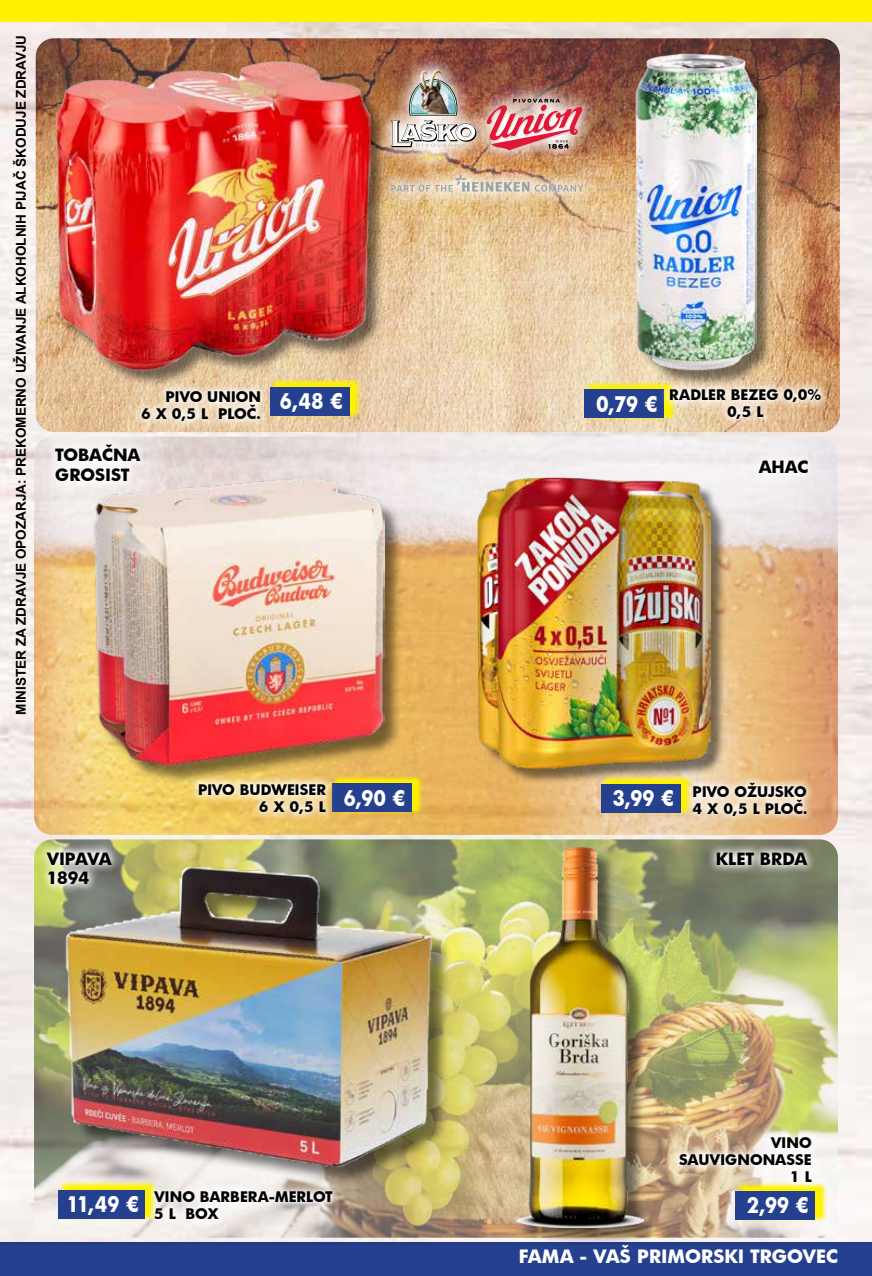
<style>
.page{position:relative;width:872px;height:1276px;background:#fff}
.page>*{position:absolute;margin:0;border:0;box-sizing:border-box;transform-origin:0 0}
.t1{font:700 21px "Futura";letter-spacing:-.025em;color:#fff;scale:.88 1}
.t2{font:700 18px "Futura";color:#fff}
.t3{font:700 16.5px/19.8px "Futura";color:#000}
.t4{font:700 16.5px/19.8px "Futura";letter-spacing:-.04em;color:#000}
.t5{font:700 14.25px/17.1px "Futura";color:#000;text-align:right}
.t6{font:700 13.5px "Arial";color:#000}
</style>
<div class="page">
<div style="left:0;top:1242px;width:872px;height:34px;background:#25408f"></div>
<div style="left:0;top:0;width:872px;height:22px;background:#fff200"></div>
<img style="left:36px;top:38px;width:804px;height:394px">
<img style="left:34px;top:436px;width:804px;height:399px">
<img style="left:34px;top:839px;width:804px;height:398px">
<svg style="left:584px;top:380px;width:76px;height:41px"></svg>
<div style="left:585px;top:389px;width:79px;height:29px;background:#25408f"></div>
<svg style="left:601px;top:784px;width:82px;height:32px"></svg>
<div style="left:601px;top:784px;width:79px;height:28px;background:#25408f"></div>
<svg style="left:735px;top:1182px;width:92px;height:41px"></svg>
<div style="left:736px;top:1191px;width:79px;height:28px;background:#25408f"></div>
<svg style="left:58px;top:1181px;width:87px;height:41px"></svg>
<div style="left:59px;top:1190px;width:86px;height:28px;background:#25408f"></div>
<svg style="left:270px;top:387px;width:91px;height:32px"></svg>
<div style="left:270px;top:387px;width:79px;height:29px;background:#25408f"></div>
<svg style="left:335px;top:774px;width:89px;height:41px"></svg>
<div style="left:332px;top:783px;width:79px;height:29px;background:#25408f"></div>
<svg style="left:670px;top:1127px;width:151px;height:64px"></svg>
<svg style="left:145px;top:1186px;width:197px;height:42px"></svg>
<div style="left:69px;top:869px;width:383px;height:317px;background:#000;opacity:.5"></div>
<img style="left:64px;top:863px;width:370px;height:306px">
<div style="left:520px;top:849px;width:141px;height:396px;background:#000;opacity:.5"></div>
<img style="left:517px;top:847px;width:126px;height:380px">
<div style="left:97px;top:481px;width:307px;height:304px;background:#000;opacity:.5"></div>
<img style="left:94px;top:477px;width:290px;height:288px">
<div style="left:480px;top:480px;width:247px;height:304px;background:#000;opacity:.5"></div>
<img style="left:478px;top:477px;width:233px;height:291px">
<div style="left:638px;top:56px;width:136px;height:332px;background:#000;opacity:.5"></div>
<img style="left:636px;top:53px;width:121px;height:317px">
<div style="left:59px;top:64px;width:328px;height:323px;background:#000;opacity:.5"></div>
<img style="left:55px;top:61px;width:315px;height:309px">
<svg style="left:683px;top:773px;width:133px;height:51px;background:#f0d7b2"></svg>
<svg style="left:133px;top:381px;width:137px;height:49px;background:#eedbc1"></svg>
<svg style="left:660px;top:379px;width:170px;height:48px;background:#e6cfad"></svg>
<svg style="left:189px;top:774px;width:146px;height:48px;background:#efd593"></svg>
<svg style="left:707px;top:843px;width:109px;height:32px;background:#a7aa9b"></svg>
<svg style="left:46px;top:435px;width:103px;height:56px;fill:#f6f2f1"></svg>
<div style="left:749px;top:451px;width:68px;height:32px;background:#f5f2f3"></div>
<svg style="left:38px;top:842px;width:82px;height:51px;background:#b9bda1"></svg>
<img style="left:374px;top:53px;width:226px;height:156px">
<svg style="left:391px;top:174px;width:192px;height:18px;background:#d7c3aa"></svg>
<img style="left:391px;top:79px;width:85px;height:81px">
<img style="left:415px;top:68px;width:35px;height:45px">
<img style="left:487px;top:99px;width:96px;height:53px">
<p class="t6" style="left:12px;top:714px;width:681px;rotate:-90deg">MINISTER ZA ZDRAVJE OPOZARJA: PREKOMERNO UŽIVANJE ALKOHOLNIH PIJAČ ŠKODUJE ZDRAVJU</p>
<p class="t5" style="left:141px;top:387px;width:122px">PIVO UNION<br>6 X 0,5 L PLOČ.</p>
<p class="t5" style="left:669px;top:385px;width:154px;text-align:center">RADLER BEZEG 0,0%<br>0,5 L</p>
<h1 class="t1" style="left:280px;top:387px;width:73px">6,48 €</h1>
<h1 class="t1" style="left:596px;top:389px;width:71px">0,79 €</h1>
<p class="t3" style="left:55px;top:445px;width:87px">TOBAČNA<br>GROSIST</p>
<p class="t3" style="left:758px;top:456px;width:51px">AHAC</p>
<p class="t4" style="left:47px;top:848px;width:66px">VIPAVA<br>1894</p>
<p class="t5" style="left:198px;top:780px;width:129px">PIVO BUDWEISER<br>6 X 0,5 L</p>
<h1 class="t1" style="left:343px;top:783px;width:72px">6,90 €</h1>
<h1 class="t1" style="left:612px;top:783px;width:71px">3,99 €</h1>
<p class="t5" style="left:692px;top:782px;width:117px;text-align:left">PIVO OŽUJSKO<br>4 X 0,5 L PLOČ.</p>
<p class="t3" style="left:715px;top:848px;width:93px">KLET BRDA</p>
<p class="t5" style="left:679px;top:1133px;width:134px">VINO<br>SAUVIGNONASSE<br>1 L</p>
<p class="t5" style="left:154px;top:1187px;width:180px;text-align:left">VINO BARBERA-MERLOT<br>5 L BOX</p>
<h1 class="t1" style="left:67px;top:1189px;width:83px">11,49 €</h1>
<h1 class="t1" style="left:747px;top:1190px;width:71px">2,99 €</h1>
<p class="t2" style="left:519px;top:1243px;width:321px">FAMA - VAŠ PRIMORSKI TRGOVEC</p>
</div>
